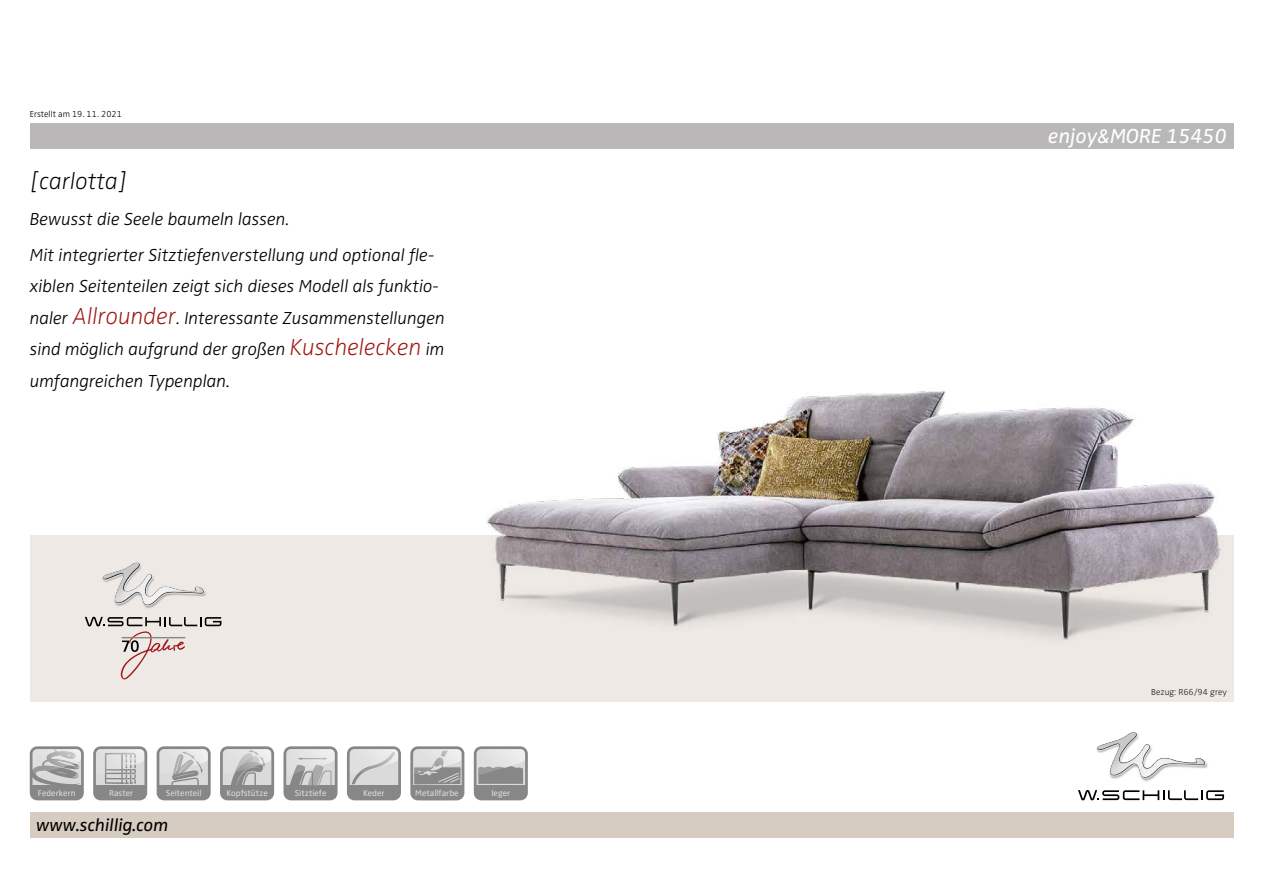
<style>
.page{position:relative;width:1263px;height:893px;background:#fff}
.page>*{position:absolute;margin:0;border:0;box-sizing:border-box;transform-origin:0 0}
.t1{font:italic 300 expanded 24px "Zwo Pro";color:#000}
.t2{font:italic 21px "Zwo Pro";color:#fff}
.t3{font:italic 300 18px/31.5px "Zwo Pro";color:#000}
.t4{font:italic 18px "Zwo Pro";color:#000}
.t5{font:300 9px "Zwo Pro";color:#000}
.t6{font:300 expanded 9px "Zwo Pro";color:#000}
.t7{font:8.85px "Zwo Pro";color:#dadada}
.s1{font-stretch:expanded;font-size:24px;color:#9e1510}
</style>
<div class="page">
<div style="left:30px;top:123px;width:1203px;height:26px;background:#b9b7b7"></div>
<div style="left:30px;top:535px;width:1203px;height:167px;background:#eee9e5"></div>
<div style="left:30px;top:812px;width:1203px;height:26px;background:#d6ccc1"></div>
<img style="left:486px;top:391px;width:735px;height:249px">
<svg style="left:474px;top:746px;width:54px;height:54px;background:#b3b3b3"></svg>
<div style="left:476px;top:785px;width:49px;height:13px;background:#878787"></div>
<svg style="left:93px;top:746px;width:54px;height:54px;background:#b5b5b5"></svg>
<svg style="left:220px;top:746px;width:54px;height:54px;background:#b1b1b1"></svg>
<svg style="left:30px;top:746px;width:54px;height:54px;background:#b7b7b6"></svg>
<div style="left:32px;top:785px;width:49px;height:13px;background:#878787"></div>
<svg style="left:157px;top:746px;width:54px;height:54px;background:#b5b5b5"></svg>
<svg style="left:283px;top:746px;width:55px;height:54px;background:#b5b5b5"></svg>
<div style="left:413px;top:785px;width:49px;height:13px;background:#878787"></div>
<svg style="left:414px;top:750px;width:46px;height:35px;background:#b9b9b9"></svg>
<div style="left:410px;top:746px;width:54px;height:54px;border:3px solid #878787;border-radius:6px"></div>
<svg style="left:347px;top:746px;width:54px;height:54px;background:#c9c9c9"></svg>
<div style="left:349px;top:785px;width:49px;height:13px;background:#878787"></div>
<svg style="left:102px;top:562px;width:104px;height:44px"></svg>
<img style="left:103px;top:563px;width:100px;height:42px">
<svg style="left:85px;top:617px;width:136px;height:62px"></svg>
<svg style="left:1096px;top:749px;width:112px;height:30px"></svg>
<img style="left:1097px;top:732px;width:107px;height:45px">
<svg style="left:1078px;top:790px;width:146px;height:10px"></svg>
<p class="t5" style="left:30px;top:109px;width:94px">Erstellt am 19. 11. 2021</p>
<h1 class="t1" style="left:30px;top:167px;width:99px">[carlotta]</h1>
<p class="t3" style="left:30px;top:201px;width:406px;line-height:35.7px">Bewusst die Seele baumeln lassen.<br>Mit integrierter Sitztiefenverstellung und optional fle-</p>
<p class="t3" style="left:30px;top:271px;width:417px">xiblen Seitenteilen zeigt sich dieses Modell als funktio&shy;naler <span class="s1">Allrounder</span>. Interessante Zusammenstellungen sind möglich aufgrund der großen <span class="s1">Kuschelecken</span> im umfangreichen Typenplan.</p>
<p class="t7" style="left:38px;top:787px;width:39px">Federkern</p>
<p class="t7" style="left:109px;top:787px;width:26px">Raster</p>
<p class="t7" style="left:166px;top:787px;width:37px">Seitenteil</p>
<p class="t7" style="left:226px;top:787px;width:43px">Kopfstütze</p>
<p class="t7" style="left:295px;top:787px;width:33px">Sitztiefe</p>
<p class="t7" style="left:363px;top:787px;width:23px">Keder</p>
<p class="t7" style="left:415px;top:788px;width:45px">Metallfarbe</p>
<p class="t7" style="left:491px;top:787px;width:20px">leger</p>
<p class="t4" style="left:36px;top:815px;width:134px">www.schillig.com</p>
<p class="t2" style="left:1048px;top:124px;width:180px">enjoy&amp;MORE 15450</p>
<p class="t6" style="left:1151px;top:687px;width:77px">Bezug: R66/94 grey</p>
</div>
